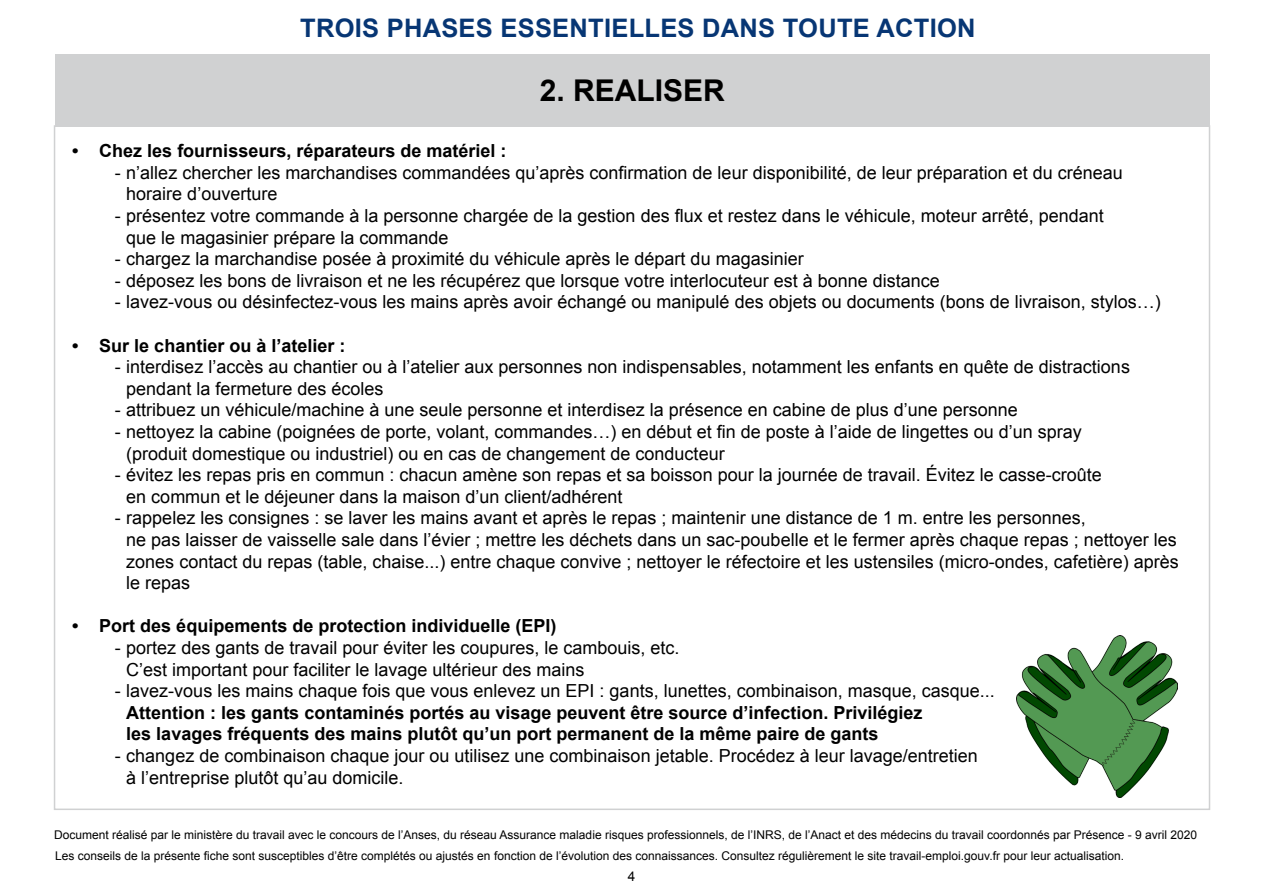
<style>
.page{position:relative;width:1263px;height:893px;background:#fff}
.page>*{position:absolute;margin:0;border:0;box-sizing:border-box;transform-origin:0 0}
.t1{font:700 30px "Arial";color:#000}
.t2{font:700 25.5px "Arial";letter-spacing:.01em;color:#073674}
.t3{font:18px/21.6px "Arial";color:#000}
.t4{font:700 18px/21.6px "Arial";color:#000}
.t5{font:13.5px "Arial";color:#000}
.t6{font:12px "Arial";color:#000}
.s1{font-weight:400}
</style>
<div class="page">
<div style="left:55px;top:54px;width:1154px;height:72px;background:#d0d1d2"></div>
<img style="left:1017px;top:636px;width:161px;height:162px">
<p class="t2" style="left:300px;top:11px;width:677px">TROIS PHASES ESSENTIELLES DANS TOUTE ACTION</p>
<p class="t1" style="left:540px;top:70px;width:187px">2. REALISER</p>
<p class="t4" style="left:72px;top:141px;width:436px">• Chez les fournisseurs, réparateurs de matériel :</p>
<p class="t3" style="left:126px;top:162px;width:998px;text-indent:-11px">- n’allez chercher les marchandises commandées qu’après confirmation de leur disponibilité, de leur préparation et du créneau horaire d’ouverture</p>
<p class="t3" style="left:126px;top:205px;width:979px;text-indent:-11px">- présentez votre commande à la personne chargée de la gestion des flux et restez dans le véhicule, moteur arrêté, pendant que le magasinier prépare la commande</p>
<p class="t3" style="left:115px;top:248px;width:690px">- chargez la marchandise posée à proximité du véhicule après le départ du magasinier</p>
<p class="t3" style="left:115px;top:270px;width:826px">- déposez les bons de livraison et ne les récupérez que lorsque votre interlocuteur est à bonne distance</p>
<p class="t3" style="left:115px;top:291px;width:1047px">- lavez-vous ou désinfectez-vous les mains après avoir échangé ou manipulé des objets ou documents (bons de livraison, stylos…)</p>
<p class="t4" style="left:72px;top:335px;width:275px">• Sur le chantier ou à l’atelier :</p>
<p class="t3" style="left:126px;top:356px;width:1005px;text-indent:-11px">- interdisez l’accès au chantier ou à l’atelier aux personnes non indispensables, notamment les enfants en quête de distractions pendant la fermeture des écoles</p>
<p class="t3" style="left:115px;top:399px;width:905px">- attribuez un véhicule/machine à une seule personne et interdisez la présence en cabine de plus d’une personne</p>
<p class="t3" style="left:126px;top:421px;width:957px;text-indent:-11px">- nettoyez la cabine (poignées de porte, volant, commandes…) en début et fin de poste à l’aide de lingettes ou d’un spray (produit domestique ou industriel) ou en cas de changement de conducteur</p>
<p class="t3" style="left:126px;top:464px;width:977px;text-indent:-11px">- évitez les repas pris en commun : chacun amène son repas et sa boisson pour la journée de travail. Évitez le casse-croûte en commun et le déjeuner dans la maison d’un client/adhérent</p>
<p class="t3" style="left:126px;top:507px;width:1054px;text-indent:-11px">- rappelez les consignes : se laver les mains avant et après le repas ; maintenir une distance de 1 m. entre les personnes,<br>ne pas laisser de vaisselle sale dans l’évier ; mettre les déchets dans un sac-poubelle et le fermer après chaque repas ; nettoyer les zones contact du repas (table, chaise...) entre chaque convive ; nettoyer le réfectoire et les ustensiles (micro-ondes, cafetière) après le repas</p>
<p class="t4" style="left:72px;top:616px;width:486px">• Port des équipements de protection individuelle (EPI)</p>
<p class="t3" style="left:126px;top:637px;width:555px;text-indent:-11px">- portez des gants de travail pour éviter les coupures, le cambouis, etc.<br>C’est important pour faciliter le lavage ultérieur des mains</p>
<p class="t4" style="left:126px;top:681px;width:870px;text-indent:-11px"><span class="s1">- lavez-vous les mains chaque fois que vous enlevez un EPI : gants, lunettes, combinaison, masque, casque...<br></span>Attention : les gants contaminés portés au visage peuvent être source d’infection. Privilégiez<br>les lavages fréquents des mains plutôt qu’un port permanent de la même paire de gants</p>
<p class="t3" style="left:126px;top:745px;width:853px;text-indent:-11px">- changez de combinaison chaque jour ou utilisez une combinaison jetable. Procédez à leur lavage/entretien à l’entreprise plutôt qu’au domicile.</p>
<p class="t6" style="left:54px;top:827px;width:1145px">Document réalisé par le ministère du travail avec le concours de l’Anses, du réseau Assurance maladie risques professionnels, de l’INRS, de l’Anact et des médecins du travail coordonnés par Présence - 9 avril 2020</p>
<p class="t6" style="left:55px;top:848px;width:1071px">Les conseils de la présente fiche sont susceptibles d’être complétés ou ajustés en fonction de l’évolution des connaissances. Consultez régulièrement le site travail-emploi.gouv.fr pour leur actualisation.</p>
<p class="t5" style="left:628px;top:867px;width:9px">4</p>
</div>
